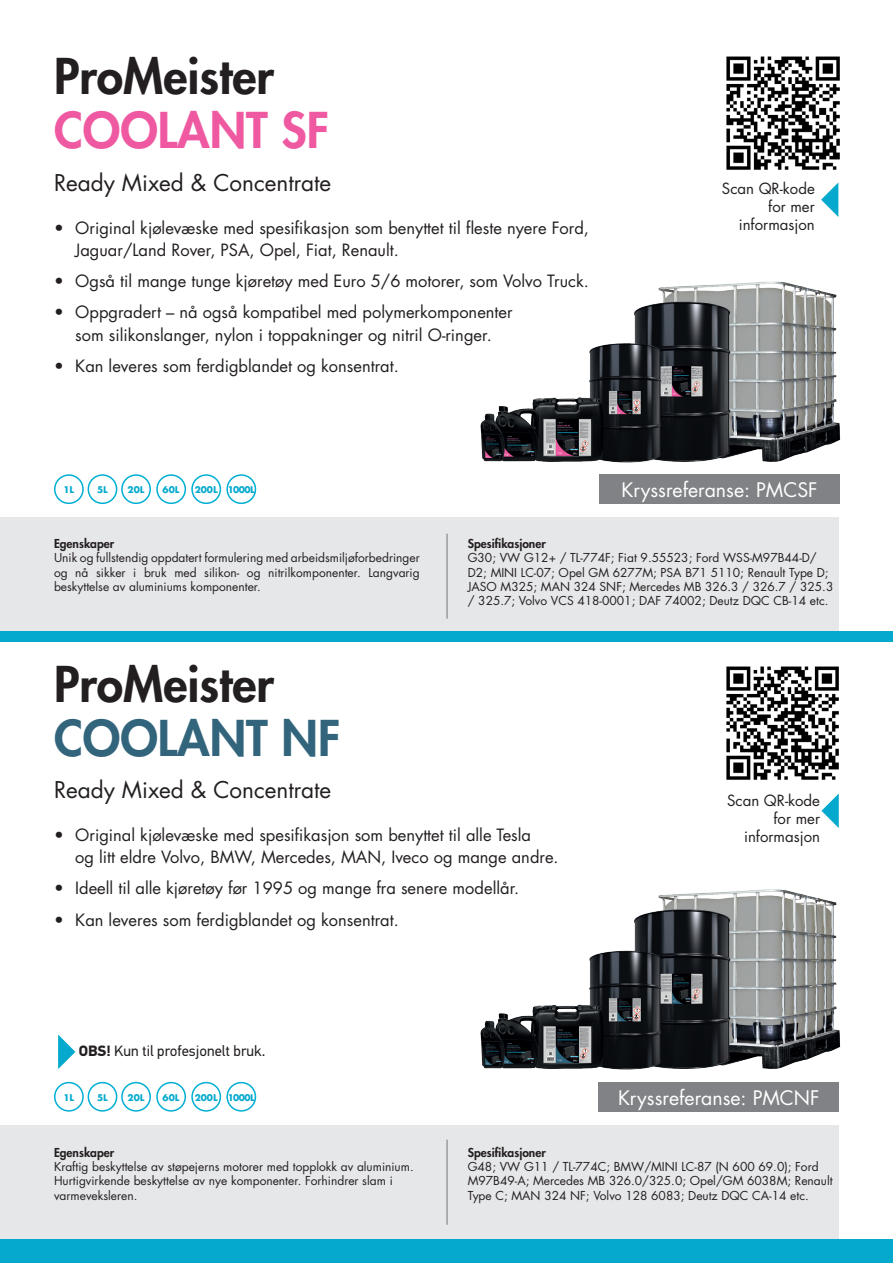
<style>
.page{position:relative;width:893px;height:1263px;background:#fff}
.page>*{position:absolute;margin:0;border:0;box-sizing:border-box;transform-origin:0 0}
.t1{font:800 48px "Futura Std";color:#231f20}
.t2{font:800 48px "Futura Std";color:#ef59a1}
.t3{font:800 48px "Futura Std";color:#32647c}
.t4{font:22.5px "Futura Std";color:#231f20}
.t5{font:19.5px "Futura Std";color:#fff}
.t6{font:16.5px/22.5px "Futura Std";color:#231f20}
.t7{font:15px/18px "Futura Std";color:#231f20;text-align:right}
.t8{font:15px "Hella DIN Universal";color:#231f20}
.t9{font:12px/14.4px "Futura Std";color:#231f20}
.t10{font:800 12px "Futura Std";color:#231f20}
.t11{font:700 9px "Futura";color:#04a9cd}
.t12{font:700 9px "Futura";letter-spacing:-.05em;color:#04a9cd}
.s1{font-weight:700}
</style>
<div class="page">
<div style="left:0;top:517px;width:839px;height:114px;background:#e6e7e9"></div>
<img style="left:480px;top:281px;width:361px;height:182px">
<img style="left:480px;top:889px;width:361px;height:181px">
<div style="left:0;top:1125px;width:839px;height:114px;background:#e6e7e9"></div>
<img style="left:726px;top:56px;width:113px;height:114px">
<div style="left:599px;top:474px;width:241px;height:30px;background:#808285"></div>
<div style="left:599px;top:1082px;width:240px;height:30px;background:#808285"></div>
<div style="left:54px;top:474px;width:30px;height:30px;border:2px solid #00afd3;border-radius:50%"></div>
<div style="left:88px;top:474px;width:29px;height:30px;border:2px solid #00afd3;border-radius:50%"></div>
<div style="left:121px;top:474px;width:30px;height:30px;border:2px solid #00afd3;border-radius:50%"></div>
<div style="left:156px;top:474px;width:30px;height:30px;border:2px solid #00afd3;border-radius:50%"></div>
<div style="left:191px;top:474px;width:30px;height:30px;border:2px solid #00afd3;border-radius:50%"></div>
<div style="left:226px;top:474px;width:30px;height:30px;border:2px solid #00afd3;border-radius:50%"></div>
<hr style="left:892px;top:517px;width:1px;height:114px;background:#e6e7e9">
<hr style="left:892px;top:1125px;width:1px;height:114px;background:#e6e7e9">
<svg style="left:821px;top:183px;width:17px;height:34px"></svg>
<img style="left:726px;top:666px;width:113px;height:114px">
<svg style="left:821px;top:793px;width:18px;height:35px"></svg>
<div style="left:54px;top:1082px;width:30px;height:30px;border:2px solid #00afd3;border-radius:50%"></div>
<div style="left:88px;top:1082px;width:29px;height:30px;border:2px solid #00afd3;border-radius:50%"></div>
<div style="left:121px;top:1082px;width:30px;height:30px;border:2px solid #00afd3;border-radius:50%"></div>
<div style="left:156px;top:1082px;width:30px;height:30px;border:2px solid #00afd3;border-radius:50%"></div>
<div style="left:191px;top:1082px;width:30px;height:30px;border:2px solid #00afd3;border-radius:50%"></div>
<div style="left:226px;top:1082px;width:30px;height:30px;border:2px solid #00afd3;border-radius:50%"></div>
<hr style="left:446px;top:534px;width:2px;height:85px;background:#808285">
<hr style="left:446px;top:1140px;width:2px;height:85px;background:#808285">
<div style="left:0;top:1239px;width:893px;height:24px;background:#04a9cd"></div>
<div style="left:0;top:631px;width:893px;height:10px;background:#04a9cd"></div>
<svg style="left:58px;top:1034px;width:17px;height:35px"></svg>
<h1 class="t1" style="left:54px;top:46px;width:222px">ProMeister</h1>
<h1 class="t2" style="left:54px;top:100px;width:277px">COOLANT SF</h1>
<h2 class="t4" style="left:54px;top:168px;width:279px">Ready Mixed &amp; Concentrate</h2>
<h3 class="t6" style="left:75px;top:217px;width:515px;text-indent:-21px">• Original kjølevæske med spesifikasjon som benyttet til fleste nyere Ford,<br>Jaguar/Land Rover, PSA, Opel, Fiat, Renault.</h3>
<h3 class="t6" style="left:54px;top:270px;width:536px">• Også til mange tunge kjøretøy med Euro 5/6 motorer, som Volvo Truck.</h3>
<h3 class="t6" style="left:54px;top:301px;width:460px;text-align:center">• Oppgradert – nå også kompatibel med polymerkomponenter som silikonslanger, nylon i toppakninger og nitril O-ringer.</h3>
<h3 class="t6" style="left:54px;top:355px;width:346px">• Kan leveres som ferdigblandet og konsentrat.</h3>
<p class="t7" style="left:722px;top:179px;width:94px">Scan QR-kode for mer informasjon</p>
<p class="t11" style="left:63px;top:483px;width:12px">1L</p>
<p class="t11" style="left:97px;top:483px;width:12px">5L</p>
<p class="t11" style="left:128px;top:483px;width:19px">20L</p>
<p class="t11" style="left:163px;top:483px;width:19px">60L</p>
<p class="t12" style="left:195px;top:483px;width:62px">200L 1000L</p>
<h3 class="t5" style="left:621px;top:477px;width:198px">Kryssreferanse: PMCSF</h3>
<p class="t10" style="left:54px;top:536px;width:62px">Egenskaper</p>
<p class="t9" style="left:54px;top:551px;width:367px;text-align:justify">Unik og fullstendig oppdatert formulering med arbeidsmiljøforbedringer og nå sikker i bruk med silikon- og nitrilkomponenter. Langvarig beskyttelse av aluminiums komponenter.</p>
<h1 class="t1" style="left:54px;top:654px;width:222px">ProMeister</h1>
<h1 class="t3" style="left:54px;top:708px;width:288px">COOLANT NF</h1>
<p class="t10" style="left:468px;top:536px;width:80px">Spesifikasjoner</p>
<p class="t9" style="left:468px;top:551px;width:367px">G30; VW G12+ / TL-774F; Fiat 9.55523; Ford WSS-M97B44-D/ D2; MINI LC-07; Opel GM 6277M; PSA B71 5110; Renault Type D; JASO M325; MAN 324 SNF; Mercedes MB 326.3 / 326.7 / 325.3 / 325.7; Volvo VCS 418-0001; DAF 74002; Deutz DQC CB-14 etc.</p>
<h2 class="t4" style="left:54px;top:775px;width:279px">Ready Mixed &amp; Concentrate</h2>
<h3 class="t6" style="left:75px;top:824px;width:485px;text-indent:-21px">• Original kjølevæske med spesifikasjon som benyttet til alle Tesla<br>og litt eldre Volvo, BMW, Mercedes, MAN, Iveco og mange andre.</h3>
<h3 class="t6" style="left:54px;top:877px;width:467px">• Ideell til alle kjøretøy før 1995 og mange fra senere modellår.</h3>
<h3 class="t6" style="left:54px;top:908px;width:346px">• Kan leveres som ferdigblandet og konsentrat.</h3>
<p class="t8" style="left:79px;top:1041px;width:188px"><span class="s1">OBS!</span> Kun til profesjonelt bruk.</p>
<p class="t11" style="left:63px;top:1091px;width:12px">1L</p>
<p class="t11" style="left:97px;top:1091px;width:12px">5L</p>
<p class="t11" style="left:128px;top:1091px;width:19px">20L</p>
<p class="t11" style="left:163px;top:1091px;width:19px">60L</p>
<p class="t12" style="left:195px;top:1091px;width:62px">200L 1000L</p>
<p class="t7" style="left:727px;top:791px;width:94px">Scan QR-kode for mer informasjon</p>
<h3 class="t5" style="left:618px;top:1085px;width:203px">Kryssreferanse: PMCNF</h3>
<p class="t10" style="left:54px;top:1144px;width:62px">Egenskaper</p>
<p class="t9" style="left:54px;top:1159px;width:361px">Kraftig beskyttelse av støpejerns motorer med topplokk av aluminium.<br>Hurtigvirkende beskyttelse av nye komponenter. Forhindrer slam i varmeveksleren.</p>
<p class="t10" style="left:468px;top:1144px;width:80px">Spesifikasjoner</p>
<p class="t9" style="left:468px;top:1159px;width:366px">G48; VW G11 / TL-774C; BMW/MINI LC-87 (N 600 69.0); Ford<br>M97B49-A; Mercedes MB 326.0/325.0; Opel/GM 6038M; Renault<br>Type C; MAN 324 NF; Volvo 128 6083; Deutz DQC CA-14 etc.</p>
</div>
